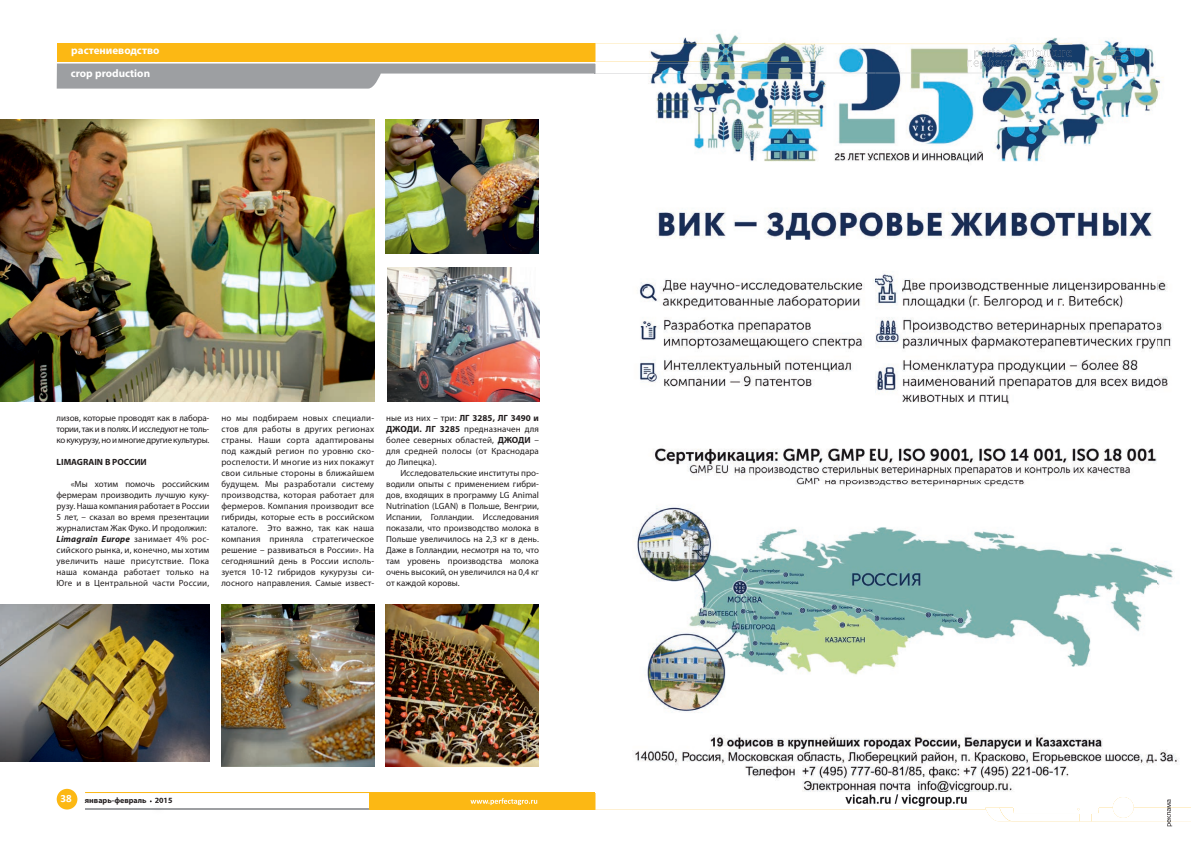
<style>
.page{position:relative;width:1191px;height:842px;background:#fff}
.page>*{position:absolute;margin:0;border:0;box-sizing:border-box;transform-origin:0 0}
.t1{font:700 11px/22.7px "Myriad Pro";color:#fff}
.t2{font:700 11px "Calibri";color:#fff}
.t3{font:9px/11px "Myriad Pro";letter-spacing:.005em;color:#231f20;text-align:justify}
.t4{font:700 9px "Myriad Pro";color:#231f20}
.t5{font:700 8px "Myriad Pro";color:#231f20}
.s1{font-weight:700;font-style:italic}
.s2{font-weight:700}
</style>
<div class="page">
<div style="left:57px;top:43px;width:538px;height:18px;background:#fcb814"></div>
<svg style="left:57px;top:64px;width:537px;height:25px"></svg>
<hr style="left:85px;top:808px;width:285px;height:1px;background:#9d9fa2">
<div style="left:369px;top:792px;width:226px;height:17px;background:#fcb814"></div>
<div style="left:57px;top:789px;width:20px;height:20px;background:#fcb814;border-radius:50%"></div>
<svg style="left:470px;top:798px;width:67px;height:7px"></svg>
<hr style="left:85px;top:792px;width:286px;height:1px;background:#fcb814">
<svg style="left:150px;top:800px;width:14px;height:10px"></svg>
<img style="left:0;top:604px;width:209px;height:158px">
<img style="left:221px;top:604px;width:153px;height:162px">
<img style="left:386px;top:604px;width:153px;height:162px">
<img style="left:386px;top:120px;width:153px;height:134px">
<img style="left:387px;top:267px;width:153px;height:134px">
<img style="left:0;top:120px;width:374px;height:281px">
<img style="left:595px;top:33px;width:584px;height:794px">
<img style="left:986px;top:58px;width:86px;height:11px">
<img style="left:991px;top:48px;width:78px;height:9px">
<img style="left:595px;top:43px;width:219px;height:18px">
<img style="left:595px;top:64px;width:219px;height:10px">
<img style="left:785px;top:43px;width:287px;height:1px">
<img style="left:785px;top:72px;width:287px;height:1px">
<svg style="left:1085px;top:45px;width:49px;height:28px"></svg>
<img style="left:1106px;top:51px;width:28px;height:22px">
<img style="left:1112px;top:797px;width:21px;height:2px">
<svg style="left:985px;top:799px;width:206px;height:27px"></svg>
<p class="t1" style="left:71px;top:39px;width:90px">растениеводство crop production</p>
<p class="t3" style="left:56px;top:413px;width:154px">лизов, которые проводят как в лабора&shy;тории, так и в полях. И исследуют не толь&shy;ко кукурузу, но и многие другие культуры.</p>
<p class="t4" style="left:56px;top:457px;width:92px">LIMAGRAIN В РОССИИ</p>
<p class="t3" style="left:56px;top:479px;width:154px;text-align:left;text-indent:14px">«Мы хотим помочь российским фермерам производить лучшую куку&shy;рузу. Наша компания работает в России 5 лет, – сказал во время презентации журналистам Жак Фуко. И продолжил:<br><span class="s1">Limagrain Europe</span> занимает 4% рос&shy;сийского рынка, и, конечно, мы хотим увеличить наше присутствие. Пока наша команда работает только на Юге и в Центральной части России,</p>
<p class="t3" style="left:221px;top:413px;width:154px">но мы подбираем новых специали&shy;стов для работы в других регионах страны. Наши сорта адаптированы под каждый регион по уровню ско&shy;роспелости. И многие из них покажут свои сильные стороны в ближайшем будущем. Мы разработали систему производства, которая работает для фермеров. Компания производит все гибриды, которые есть в российском каталоге. Это важно, так как наша компания приняла стратегическое решение – развиваться в России». На сегодняшний день в России исполь&shy;зуется 10-12 гибридов кукурузы си&shy;лосного направления. Самые извест-</p>
<p class="t3" style="left:386px;top:413px;width:154px">ные из них – три: <span class="s2">ЛГ 3285, ЛГ 3490 и ДЖОДИ. ЛГ 3285</span> предназначен для более северных областей, <span class="s2">ДЖОДИ</span> – для средней полосы (от Краснодара до Липецка).</p>
<p class="t3" style="left:386px;top:468px;width:154px;text-indent:14px">Исследовательские институты про&shy;водили опыты с применением гибри&shy;дов, входящих в программу LG Animal Nutrination (LGAN) в Польше, Венгрии, Испании, Голландии. Исследования показали, что производство молока в Польше увеличилось на 2,3 кг в день.<br>Даже в Голландии, несмотря на то, что там уровень производства молока очень высокий, он увеличился на 0,4 кг от каждой коровы.</p>
<p class="t2" style="left:60px;top:791px;width:13px">38</p>
<p class="t5" style="left:85px;top:795px;width:89px">январь-февраль 2015</p>
</div>
